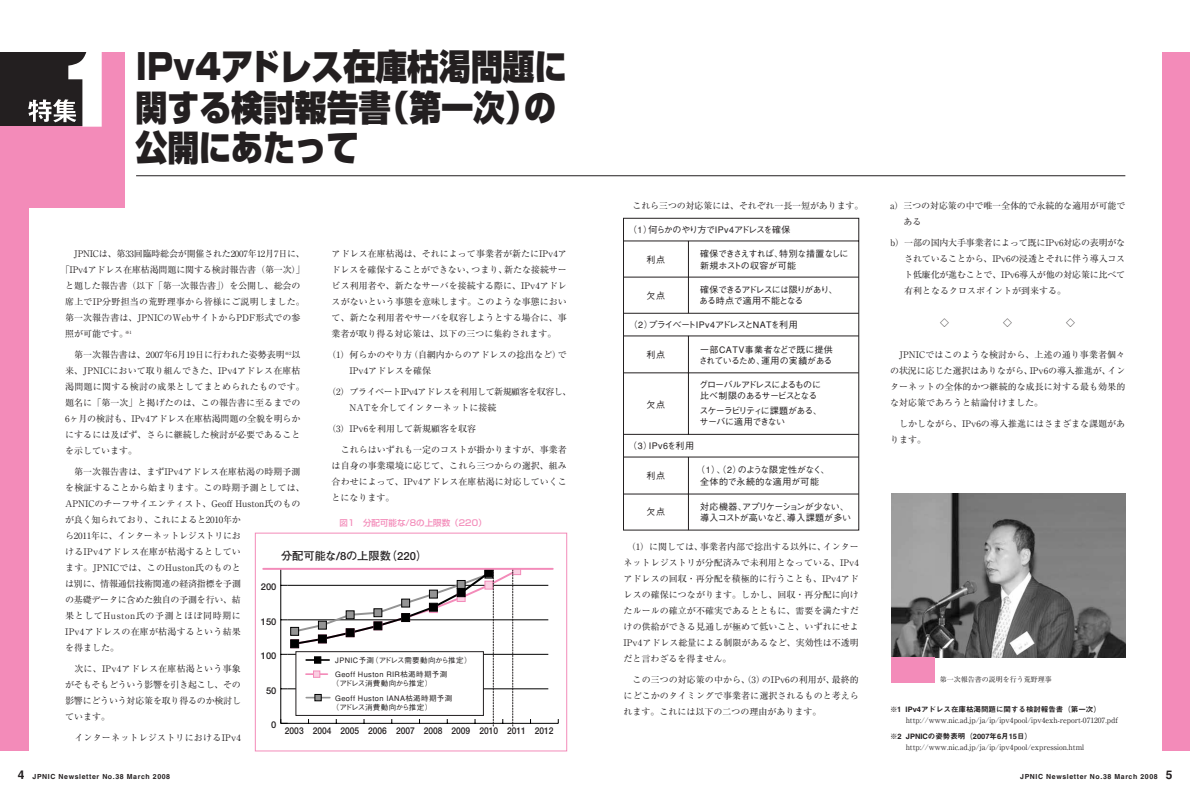
<style>
.page{position:relative;width:1190px;height:793px;background:#fff}
.page>*{position:absolute;margin:0;border:0;box-sizing:border-box;transform-origin:0 0}
.t1{font:900 35.4px/40.4px "Shin Go";color:#231f20;scale:.9 1}
.t2{font:700 11.3px "Futo Go B101";color:#231f20}
.t3{font:700 9.4px "Futo Go B101";color:#231f20;scale:.9 1}
.t4{font:700 9.4px "Futo Go B101";color:#231f20}
.t5{font:9px/16px "Ryumin";color:#231f20;text-align:justify}
.t6{font:500 9px/11.3px "Gothic BBB";letter-spacing:-.045em;color:#231f20}
.t7{font:9px/16px "Ryumin";letter-spacing:-.055em;color:#231f20}
.t8{font:9px "Ryumin";letter-spacing:-.025em;color:#231f20}
.t9{font:500 9px/11.3px "Gothic BBB";color:#231f20}
.t10{font:500 9px/11.3px "Gothic BBB";letter-spacing:-.01em;color:#231f20}
.t11{font:500 9px/11.3px "Gothic BBB";letter-spacing:-.095em;color:#231f20}
.t12{font:500 9px/11.3px "Gothic BBB";letter-spacing:-.1em;color:#231f20}
.t13{font:9px "Ryumin";letter-spacing:.025em;color:#231f20}
.t14{font:500 9px/11.3px "Gothic BBB";letter-spacing:-.08em;color:#231f20}
.t15{font:500 9px "Gothic BBB";letter-spacing:-.07em;color:#231f20}
.t16{font:9px "Ryumin";letter-spacing:.02em;color:#231f20}
.t17{font:500 9px "Gothic BBB";letter-spacing:.05em;color:#231f20}
.t18{font:500 8.5px "Shin Go";color:#f38bb9}
.t19{font:7.5px "Ryumin";color:#231f20}
.t20{font:500 7.5px/14.3px "Gothic BBB";letter-spacing:.05em;color:#231f20}
.t21{font:7.5px "Midashi Go MB31";color:#231f20}
.t22{font:500 7.5px "Gothic BBB";letter-spacing:-.04em;color:#231f20}
.t23{font:7px "Midashi Go MB31";letter-spacing:.085em;color:#231f20}
.t24{font:7px "Ryumin";color:#231f20}
.s1{font-size:12px}
</style>
<div class="page">
<div style="left:1162px;top:52px;width:28px;height:699px;background:#f38bb9"></div>
<div style="left:0;top:52px;width:28px;height:699px;background:#f38bb9"></div>
<div style="left:0;top:52px;width:125px;height:156px;background:#f38bb9"></div>
<div style="left:0;top:52px;width:95px;height:74px;background:#231f20"></div>
<svg style="left:28px;top:52px;width:74px;height:74px"></svg>
<hr style="left:136px;top:176px;width:989px;height:1px;background:#231f20">
<hr style="left:288px;top:585px;width:260px;height:1px;background:#000">
<hr style="left:288px;top:620px;width:260px;height:1px;background:#000">
<hr style="left:288px;top:654px;width:260px;height:1px;background:#000">
<hr style="left:288px;top:689px;width:260px;height:1px;background:#000">
<hr style="left:281px;top:723px;width:277px;height:1px;background:#000">
<hr style="left:263px;top:568px;width:290px;height:2px;background:#f38bb9">
<svg style="left:280px;top:569px;width:267px;height:157px"></svg>
<svg style="left:315px;top:694px;width:6px;height:7px"></svg>
<div style="left:255px;top:533px;width:312px;height:218px;border:1px solid #f38bb9"></div>
<svg style="left:623px;top:218px;width:236px;height:312px"></svg>
<hr style="left:624px;top:313px;width:235px;height:1px;background:#231f20">
<hr style="left:624px;top:336px;width:235px;height:1px;background:#231f20">
<hr style="left:624px;top:434px;width:235px;height:1px;background:#231f20">
<hr style="left:624px;top:457px;width:235px;height:1px;background:#231f20">
<hr style="left:624px;top:277px;width:235px;height:1px;background:#231f20">
<hr style="left:624px;top:373px;width:235px;height:1px;background:#231f20">
<hr style="left:624px;top:494px;width:235px;height:1px;background:#231f20">
<hr style="left:688px;top:336px;width:1px;height:98px;background:#231f20">
<hr style="left:688px;top:457px;width:1px;height:73px;background:#231f20">
<img style="left:892px;top:493px;width:233px;height:165px">
<div style="left:892px;top:658px;width:43px;height:25px;background:#f38bb9"></div>
<h1 class="t1" style="left:135px;top:52px;width:481px">IPv4アドレス在庫枯渇問題に関する検討報告書（第一次）の公開にあたって</h1>
<p class="t5" style="left:332px;top:247px;width:237px">アドレス在庫枯渇は、それによって事業者が新たにIPv4アドレスを確保することができない、つまり、新たな接続サービス利用者や、新たなサーバを接続する際に、IPv4アドレスがないという事態を意味します。このような事態において、新たな利用者やサーバを収容しようとする場合に、事業者が取り得る対応策は、以下の三つに集約されます。</p>
<p class="t5" style="left:350px;top:348px;width:219px;text-indent:-22px">（1）何らかのやり方（自網内からのアドレスの捻出など）で<br>IPv4アドレスを確保</p>
<p class="t7" style="left:350px;top:385px;width:223px;text-indent:-22px">（2）プライベートIPv4アドレスを利用して新規顧客を収容し、<br>NATを介してインターネットに接続</p>
<p class="t5" style="left:327px;top:422px;width:151px">（3）IPv6を利用して新規顧客を収容</p>
<p class="t5" style="left:332px;top:443px;width:237px;text-indent:9px">これらはいずれも一定のコストが掛かりますが、事業者は自身の事業環境に応じて、これら三つからの選択、組み合わせによって、IPv4アドレス在庫枯渇に対応していくことになります。</p>
<p class="t8" style="left:74px;top:250px;width:232px">JPNICは、第33回臨時総会が開催された2007年12月7日に、</p>
<p class="t5" style="left:61px;top:263px;width:246px">「IPv4アドレス在庫枯渇問題に関する検討報告書（第一次）」</p>
<p class="t5" style="left:65px;top:279px;width:237px">と題した報告書（以下「第一次報告書」）を公開し、総会の</p>
<p class="t13" style="left:65px;top:298px;width:241px">席上でIP分野担当の荒野理事から皆様にご説明しました。</p>
<p class="t5" style="left:65px;top:311px;width:237px">第一次報告書は、JPNICのWebサイトからPDF形式での参</p>
<p class="t5" style="left:65px;top:327px;width:68px">照が可能です。<sup>※1</sup></p>
<p class="t5" style="left:65px;top:348px;width:241px;text-align:left;text-indent:9px">第一次報告書は、2007年6月19日に行われた姿勢表明<sup>※2</sup>以来、JPNICにおいて取り組んできた、IPv4アドレス在庫枯渇問題に関する検討の成果としてまとめられたものです。題名に「第一次」と掲げたのは、この報告書に至るまでの<br>6ヶ月の検討も、IPv4アドレス在庫枯渇問題の全貌を明らかにするには及ばず、さらに継続した検討が必要であることを示しています。</p>
<p class="t5" style="left:65px;top:465px;width:241px;text-align:left;text-indent:9px">第一次報告書は、まずIPv4アドレス在庫枯渇の時期予測を検証することから始まります。この時期予測としては、<br>APNICのチーフサイエンティスト、Geoff Huston氏のものが良く知られており、これによると2010年か<br>ら2011年に、インターネットレジストリにお<br>けるIPv4アドレス在庫が枯渇するとしてい<br>ます。JPNICでは、このHuston氏のものと<br>は別に、情報通信技術関連の経済指標を予測<br>の基礎データに含めた独自の予測を行い、結<br>果としてHuston氏の予測とほぼ同時期に<br>IPv4アドレスの在庫が枯渇するという結果<br>を得ました。</p>
<p class="t5" style="left:65px;top:662px;width:177px;text-indent:9px">次に、IPv4アドレス在庫枯渇という事象がそもそもどういう影響を引き起こし、その影響にどういう対応策を取り得るのか検討しています。</p>
<p class="t16" style="left:74px;top:734px;width:168px">インターネットレジストリにおけるIPv4</p>
<p class="t18" style="left:340px;top:520px;width:149px">図1 分配可能な/8の上限数（220）</p>
<p class="t2" style="left:281px;top:551px;width:147px">分配可能な/8の上限数（220）</p>
<p class="t4" style="left:261px;top:583px;width:17px">200</p>
<p class="t4" style="left:261px;top:618px;width:17px">150</p>
<p class="t4" style="left:261px;top:652px;width:17px">100</p>
<p class="t20" style="left:335px;top:654px;width:138px">JPNIC予測（アドレス需要動向から推定）<br>Geoff Huston RIR枯渇時期予測</p>
<p class="t20" style="left:335px;top:677px;width:119px;text-indent:-3px">（アドレス消費動向から推定）<br>Geoff Huston IANA枯渇時期予測</p>
<p class="t22" style="left:332px;top:704px;width:102px">（アドレス消費動向から推定）</p>
<p class="t4" style="left:266px;top:687px;width:12px">50</p>
<p class="t4" style="left:271px;top:721px;width:7px">0</p>
<p class="t3" style="left:285px;top:727px;width:300px">2003 2004 2005 2006 2007 2008 2009 2010 2011 2012</p>
<p class="t5" style="left:632px;top:199px;width:232px">これら三つの対応策には、それぞれ一長一短があります。</p>
<p class="t6" style="left:628px;top:225px;width:164px">（1）何らかのやり方でIPv4アドレスを確保</p>
<p class="t6" style="left:647px;top:255px;width:20px">利点</p>
<p class="t6" style="left:647px;top:291px;width:20px">欠点</p>
<p class="t6" style="left:700px;top:249px;width:150px">確保できさえすれば、特別な措置なしに新規ホストの収容が可能</p>
<p class="t11" style="left:699px;top:285px;width:139px">確保できるアドレスには限りがあり、ある時点で適用不能となる</p>
<p class="t15" style="left:629px;top:321px;width:170px">（2）プライベートIPv4アドレスとNATを利用</p>
<p class="t9" style="left:699px;top:345px;width:136px">一部CATV事業者などで既に提供されているため、運用の実績がある</p>
<p class="t12" style="left:699px;top:380px;width:124px">グローバルアドレスによるものに比べ制限のあるサービスとなる</p>
<p class="t14" style="left:699px;top:406px;width:124px">スケーラビリティに課題がある、サーバに適用できない</p>
<p class="t10" style="left:700px;top:466px;width:131px;text-indent:-4px">（1）、（2）のような限定性がなく、全体的で永続的な適用が可能</p>
<p class="t6" style="left:700px;top:502px;width:153px">対応機器、アプリケーションが少ない、導入コストが高いなど、導入課題が多い</p>
<p class="t6" style="left:647px;top:350px;width:20px">利点</p>
<p class="t6" style="left:647px;top:400px;width:20px">欠点</p>
<p class="t17" style="left:628px;top:442px;width:67px">（3）IPv6を利用</p>
<p class="t6" style="left:647px;top:471px;width:20px">利点</p>
<p class="t6" style="left:647px;top:507px;width:20px">欠点</p>
<p class="t5" style="left:624px;top:540px;width:237px;text-indent:3px">（1）に関しては、事業者内部で捻出する以外に、インターネットレジストリが分配済みで未利用となっている、IPv4アドレスの回収・再分配を積極的に行うことも、IPv4アドレスの確保につながります。しかし、回収・再分配に向けたルールの確立が不確実であるとともに、需要を満たすだけの供給ができる見通しが極めて低いこと、いずれにせよIPv4アドレス総量による制限があるなど、実効性は不透明だと言わざるを得ません。</p>
<p class="t5" style="left:624px;top:673px;width:237px;text-indent:9px">この三つの対応策の中から、（3）のIPv6の利用が、最終的にどこかのタイミングで事業者に選択されるものと考えられます。これには以下の二つの理由があります。</p>
<p class="t5" style="left:904px;top:199px;width:223px;text-indent:-14px">a）三つの対応策の中で唯一全体的で永続的な適用が可能である</p>
<p class="t5" style="left:904px;top:236px;width:223px;text-indent:-14px">b）一部の国内大手事業者によって既にIPv6対応の表明がなされていることから、IPv6の浸透とそれに伴う導入コスト低廉化が進むことで、IPv6導入が他の対応策に比べて有利となるクロスポイントが到来する。</p>
<p class="t5" style="left:890px;top:348px;width:237px;text-indent:9px">JPNICではこのような検討から、上述の通り事業者個々の状況に応じた選択はありながら、IPv6の導入推進が、インターネットの全体的かつ継続的な成長に対する最も効果的な対応策であろうと結論付けました。</p>
<p class="t5" style="left:890px;top:417px;width:237px;text-indent:9px">しかしながら、IPv6の導入推進にはさまざまな課題があります。</p>
<p class="t24" style="left:940px;top:677px;width:114px">第一次報告書の説明を行う荒野理事</p>
<p class="t21" style="left:890px;top:706px;width:212px">※1 IPv4アドレス在庫枯渇問題に関する検討報告書（第一次）</p>
<p class="t19" style="left:906px;top:718px;width:214px">http://www.nic.ad.jp/ja/ip/ipv4pool/ipv4exh-report-071207.pdf</p>
<p class="t21" style="left:890px;top:733px;width:144px">※2 JPNICの姿勢表明（2007年6月15日）</p>
<p class="t19" style="left:906px;top:745px;width:180px">http://www.nic.ad.jp/ja/ip/ipv4pool/expression.html</p>
<p class="t23" style="left:18px;top:774px;width:154px"><span class="s1">4</span> JPNIC Newsletter No.38 March 2008</p>
<p class="t23" style="left:1020px;top:774px;width:154px">JPNIC Newsletter No.38 March 2008 <span class="s1">5</span></p>
</div>
